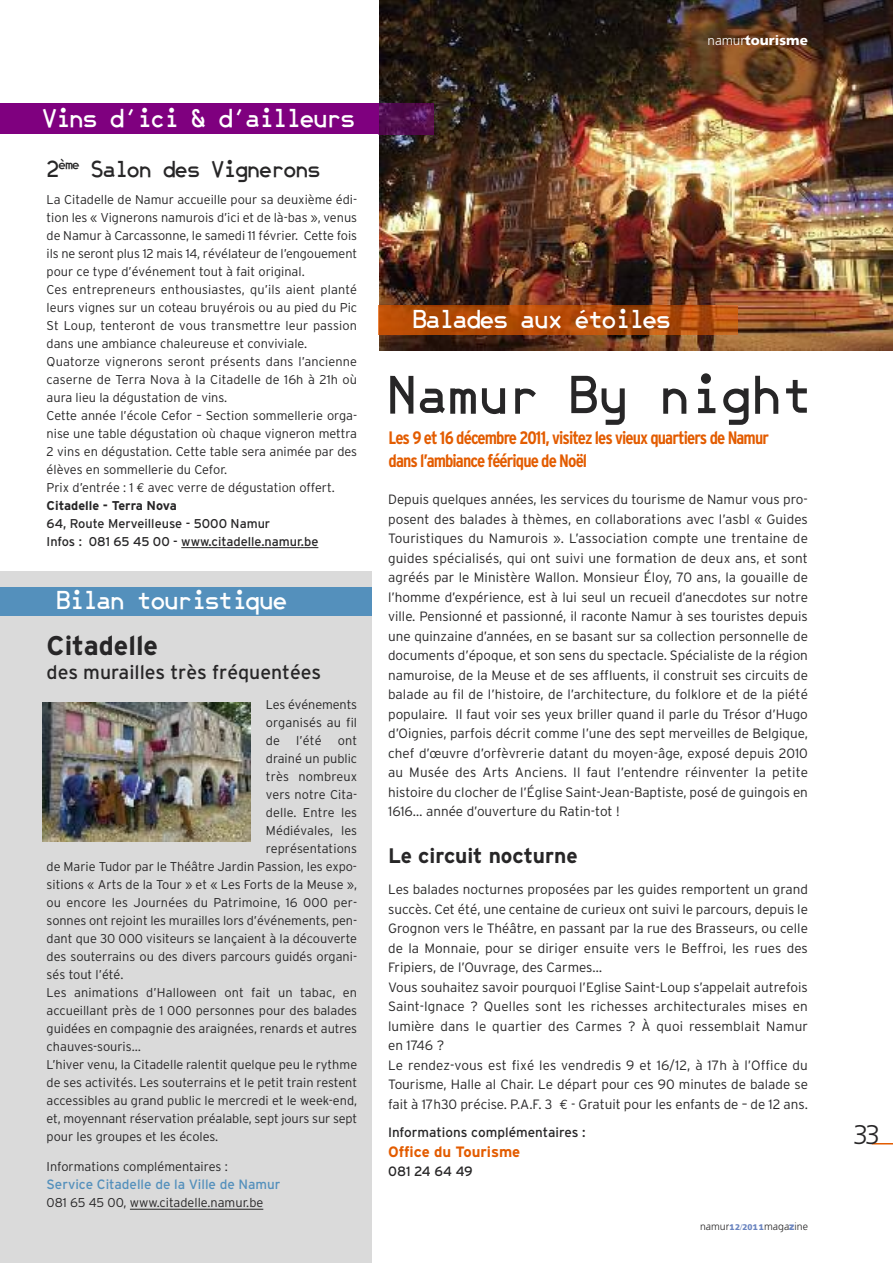
<style>
.page{position:relative;width:893px;height:1263px;background:#fff}
.page>*{position:absolute;margin:0;border:0;box-sizing:border-box;transform-origin:0 0}
.t1{font:700 55.5px "Jet Jane Mono";color:#272627}
.t2{font:700 27px "Jet Jane Mono";letter-spacing:-.05em;color:#fff}
.t3{font:700 27px "Interstate";color:#272627}
.t4{font:300 27px "Freeway";color:#272627}
.t5{font:700 24px "Jet Jane Mono";letter-spacing:-.05em;color:#272627}
.t6{font:700 21px "Interstate";color:#272627}
.t7{font:19.5px "Interstate";color:#272627}
.t8{font:700 condensed 18px/22.5px "Interstate";letter-spacing:-.05em;color:#e35c00}
.t9{font:700 15px "Interstate";color:#e35c00}
.t10{font:300 13.5px/19.5px "Interstate";color:#272627;text-align:justify}
.t11{font:13.5px "Interstate";color:#272627}
.t12{font:13.5px "Interstate";color:#5490bc}
.t13{font:900 13.5px "Freeway";color:#fff}
.t14{font:300 12.75px/18px "Interstate";color:#272627}
.t15{font:12.75px/18px "Interstate";color:#272627}
.t16{font:300 10.5px "Freeway";color:#272627}
.s1{font-family:"Euro Mono";font-weight:400}
.s2{font-weight:700}
.s3{font-weight:300}
.s4{font-weight:900;font-size:8.25px;color:#6b85c0}
.s5{font-size:8.25px;color:#6b85c0}
.s6{font-weight:900;color:#6b85c0}
</style>
<div class="page">
<div style="left:0;top:103px;width:399px;height:31px;background:#7f007f"></div>
<img style="left:379px;top:0;width:514px;height:350px">
<svg style="left:872px;top:1143px;width:21px;height:1px"></svg>
<div style="left:0;top:572px;width:371px;height:691px;background:#dadada"></div>
<hr style="left:181px;top:547px;width:137px;height:1px;background:#272627">
<hr style="left:130px;top:1209px;width:133px;height:1px;background:#272627">
<img style="left:379px;top:306px;width:358px;height:28px">
<div style="left:0;top:587px;width:371px;height:28px;background:#5490bc"></div>
<img style="left:379px;top:103px;width:55px;height:31px">
<img style="left:43px;top:703px;width:208px;height:138px">
<h2 class="t2" style="left:43px;top:109px;width:315px">Vins d’ici &amp; d’ailleurs</h2>
<h3 class="t5" style="left:47px;top:161px;width:276px">2<sup>ème</sup> Salon des Vignerons</h3>
<p class="t14" style="left:47px;top:190px;width:312px">La Citadelle de Namur accueille pour sa deuxième édi&shy;tion les « Vignerons namurois d’ici et de là-bas », venus de Namur à Carcassonne, le samedi 11 février. Cette fois ils ne seront plus 12 mais 14, révélateur de l’engouement pour ce type d’événement tout à fait original.<br>Ces entrepreneurs enthousiastes, qu’ils aient planté leurs vignes sur un coteau bruyérois ou au pied du Pic St Loup, tenteront de vous transmettre leur passion dans une ambiance chaleureuse et conviviale.<br>Quatorze vignerons seront présents dans l’ancienne caserne de Terra Nova à la Citadelle de 16h à 21h où aura lieu la dégustation de vins.<br>Cette année l’école Cefor – Section sommellerie orga&shy;nise une table dégustation où chaque vigneron mettra 2 vins en dégustation. Cette table sera animée par des élèves en sommellerie du Cefor.<br>Prix d’entrée : 1 <span class="s1">€</span> avec verre de dégustation offert.<br><span class="s2">Citadelle - Terra Nova</span></p>
<p class="t15" style="left:47px;top:514px;width:273px">64, Route Merveilleuse - 5000 Namur<br>Infos : 081 65 45 00 - www.citadelle.namur.be</p>
<h2 class="t2" style="left:56px;top:591px;width:233px">Bilan touristique</h2>
<h2 class="t3" style="left:47px;top:630px;width:113px">Citadelle</h2>
<h3 class="t7" style="left:47px;top:661px;width:276px">des murailles très fréquentées</h3>
<p class="t14" style="left:266px;top:696px;width:93px;text-align:justify">Les événements organisés au fil de</p>
<p class="t14" style="left:296px;top:732px;width:27px">l’été</p>
<p class="t14" style="left:338px;top:732px;width:21px">ont</p>
<p class="t14" style="left:266px;top:750px;width:93px">drainé un public</p>
<p class="t14" style="left:266px;top:768px;width:93px">très nombreux</p>
<p class="t14" style="left:266px;top:786px;width:93px">vers notre Cita-</p>
<p class="t14" style="left:266px;top:804px;width:93px">delle. Entre les</p>
<p class="t14" style="left:266px;top:822px;width:93px">Médiévales, les</p>
<p class="t14" style="left:266px;top:840px;width:93px">représentations</p>
<p class="t14" style="left:47px;top:858px;width:312px">de Marie Tudor par le Théâtre Jardin Passion, les expo-</p>
<p class="t14" style="left:47px;top:876px;width:312px">sitions « Arts de la Tour » et « Les Forts de la Meuse »,</p>
<p class="t14" style="left:47px;top:894px;width:312px">ou encore les Journées du Patrimoine, 16 000 per-</p>
<p class="t14" style="left:47px;top:912px;width:312px">sonnes ont rejoint les murailles lors d’événements, pen-</p>
<p class="t14" style="left:47px;top:930px;width:312px">dant que 30 000 visiteurs se lançaient à la découverte</p>
<p class="t14" style="left:47px;top:948px;width:312px">des souterrains ou des divers parcours guidés organi-</p>
<p class="t14" style="left:47px;top:966px;width:78px">sés tout l’été.</p>
<p class="t14" style="left:47px;top:984px;width:312px">Les animations d’Halloween ont fait un tabac, en</p>
<p class="t14" style="left:47px;top:1002px;width:312px">accueillant près de 1 000 personnes pour des balades</p>
<p class="t14" style="left:47px;top:1020px;width:312px">guidées en compagnie des araignées, renards et autres</p>
<p class="t14" style="left:47px;top:1038px;width:96px">chauves-souris…</p>
<p class="t14" style="left:47px;top:1056px;width:312px">L’hiver venu, la Citadelle ralentit quelque peu le rythme</p>
<p class="t14" style="left:47px;top:1074px;width:312px">de ses activités. Les souterrains et le petit train restent</p>
<p class="t14" style="left:47px;top:1092px;width:312px">accessibles au grand public le mercredi et le week-end,</p>
<p class="t14" style="left:47px;top:1110px;width:312px">et, moyennant réservation préalable, sept jours sur sept</p>
<p class="t14" style="left:47px;top:1128px;width:173px">pour les groupes et les écoles.</p>
<p class="t14" style="left:47px;top:1158px;width:183px">Informations complémentaires :</p>
<p class="t12" style="left:47px;top:1177px;width:235px">Service Citadelle de la Ville de Namur</p>
<p class="t14" style="left:47px;top:1194px;width:218px">081 65 45 00, www.citadelle.namur.be</p>
<p class="t13" style="left:707px;top:32px;width:102px"><span class="s3">namur</span>tourisme</p>
<h2 class="t2" style="left:412px;top:310px;width:260px">Balades aux étoiles</h2>
<h1 class="t1" style="left:387px;top:376px;width:428px">Namur By night</h1>
<h3 class="t8" style="left:389px;top:427px;width:382px">Les 9 et 16 décembre 2011, visitez les vieux quartiers de Namur dans l’ambiance féérique de Noël</h3>
<p class="t10" style="left:388px;top:490px;width:421px">Depuis quelques années, les services du tourisme de Namur vous pro&shy;posent des balades à thèmes, en collaborations avec l’asbl « Guides Touristiques du Namurois ». L’association compte une trentaine de guides spécialisés, qui ont suivi une formation de deux ans, et sont agréés par le Ministère Wallon. Monsieur Éloy, 70 ans, la gouaille de l’homme d’expérience, est à lui seul un recueil d’anecdotes sur notre ville. Pensionné et passionné, il raconte Namur à ses touristes depuis une quinzaine d’années, en se basant sur sa collection personnelle de documents d’époque, et son sens du spectacle. Spécialiste de la région namuroise, de la Meuse et de ses affluents, il construit ses circuits de balade au fil de l’histoire, de l’architecture, du folklore et de la piété populaire. Il faut voir ses yeux briller quand il parle du Trésor d’Hugo d’Oignies, parfois décrit comme l’une des sept merveilles de Belgique, chef d’œuvre d’orfèvrerie datant du moyen-âge, exposé depuis 2010 au Musée des Arts Anciens. Il faut l’entendre réinventer la petite histoire du clocher de l’Église Saint-Jean-Baptiste, posé de guingois en 1616… année d’ouverture du Ratin-tot !</p>
<h3 class="t6" style="left:388px;top:843px;width:191px">Le circuit nocturne</h3>
<p class="t10" style="left:388px;top:880px;width:421px;text-align:left">Les balades nocturnes proposées par les guides remportent un grand succès. Cet été, une centaine de curieux ont suivi le parcours, depuis le Grognon vers le Théâtre, en passant par la rue des Brasseurs, ou celle de la Monnaie, pour se diriger ensuite vers le Beffroi, les rues des Fripiers, de l’Ouvrage, des Carmes…<br>Vous souhaitez savoir pourquoi l’Eglise Saint-Loup s’appelait autrefois Saint-Ignace ? Quelles sont les richesses architecturales mises en lumière dans le quartier des Carmes ? À quoi ressemblait Namur en 1746 ?<br>Le rendez-vous est fixé les vendredis 9 et 16/12, à 17h à l’Office du Tourisme, Halle al Chair. Le départ pour ces 90 minutes de balade se fait à 17h30 précise. P.A.F. 3 <span class="s1">€</span> - Gratuit pour les enfants de – de 12 ans.</p>
<p class="t11" style="left:388px;top:1124px;width:199px">Informations complémentaires :</p>
<p class="t9" style="left:388px;top:1143px;width:134px">Office du Tourisme</p>
<p class="t11" style="left:388px;top:1163px;width:86px">081 24 64 49</p>
<p class="t16" style="left:700px;top:1220px;width:109px">namur<span class="s4">12</span><span class="s5">/</span><span class="s4">2011</span>maga<span class="s6">z</span>ine</p>
<h2 class="t4" style="left:853px;top:1119px;width:29px">33</h2>
</div>
